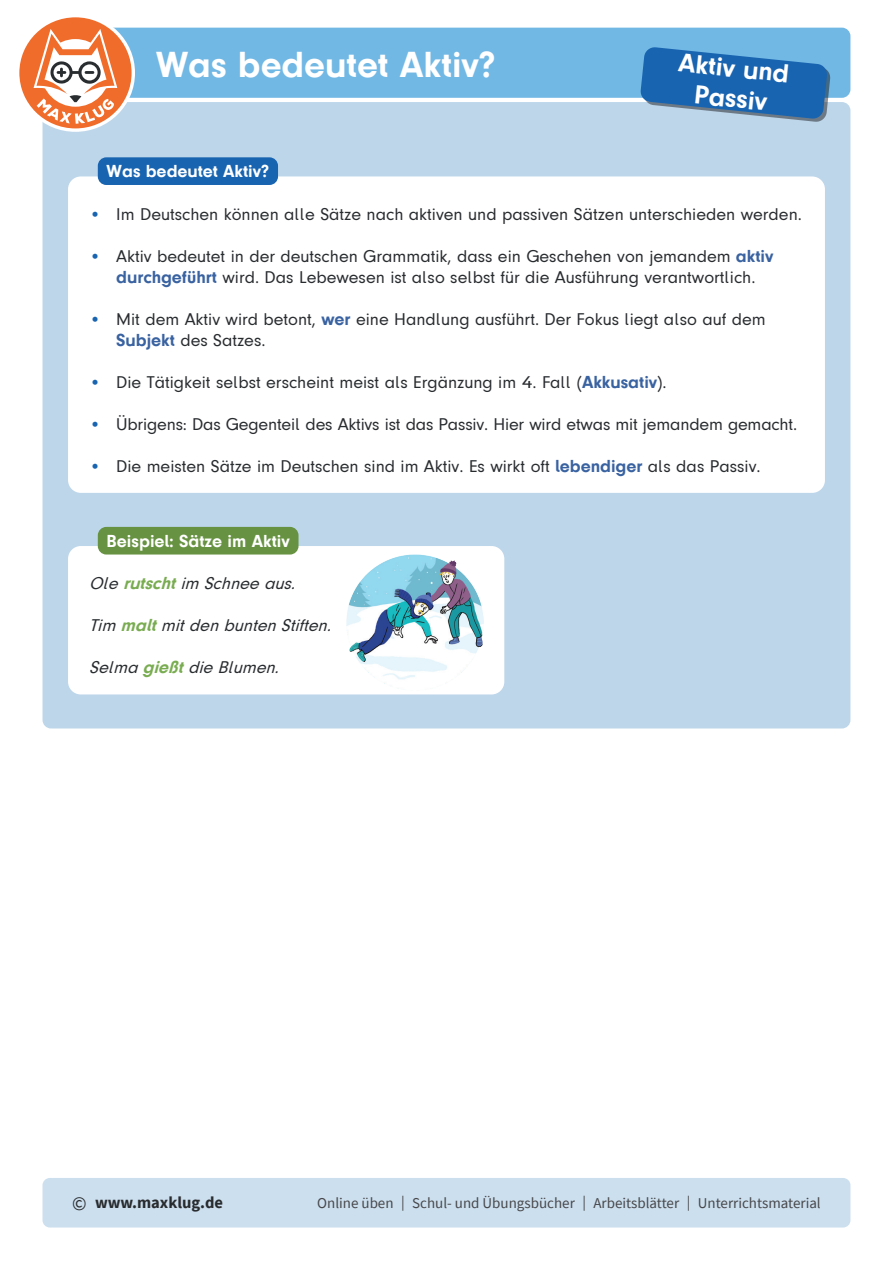
<style>
.page{position:relative;width:893px;height:1263px;background:#fff}
.page>*{position:absolute;margin:0;border:0;box-sizing:border-box;transform-origin:0 0}
.t1{font:700 37.5px "Mk Druckschrift N";color:#fff}
.t2{font:700 27px/30px "Mk Druckschrift N";color:#fff;text-align:center}
.t3{font:18px/21px "Mk Druckschrift N";color:#292c2f;text-align:center}
.t4{font:italic 18px "Mk Druckschrift N";color:#292c2f}
.t5{font:700 18px "Mk Druckschrift N";color:#fff}
.t6{font:700 16.5px "Source Sans Pro";color:#292c2f}
.t7{font:15px "Source Sans Pro";color:#47474a}
.s1{color:#1964b0}
.s2{font-weight:700;color:#3962a1}
.s3{font-weight:700;color:#79ac51}
.s4{font-weight:400;font-size:19.5px}
</style>
<div class="page">
<div style="left:43px;top:102px;width:807px;height:626px;background:#bdd6ea;border-radius:9px"></div>
<div style="left:75px;top:28px;width:775px;height:70px;background:#72b8e5;border-radius:9px"></div>
<svg style="left:640px;top:47px;width:191px;height:75px"></svg>
<div style="left:43px;top:1178px;width:807px;height:49px;background:#ccdfee;border-radius:7px"></div>
<svg style="left:19px;top:17px;width:116px;height:115px"></svg>
<div style="left:68px;top:546px;width:436px;height:148px;background:#fff;border-radius:13px"></div>
<div style="left:68px;top:176px;width:757px;height:317px;background:#fff;border-radius:13px"></div>
<div style="left:98px;top:157px;width:180px;height:28px;background:#1964b0;border-radius:9px"></div>
<div style="left:98px;top:527px;width:201px;height:27px;background:#679241;border-radius:9px"></div>
<img style="left:347px;top:554px;width:136px;height:130px">
<h1 class="t1" style="left:156px;top:43px;width:341px">Was bedeutet Aktiv?</h1>
<p class="t5" style="left:107px;top:161px;width:164px">Was bedeutet Aktiv?</p>
<h2 class="t2" style="left:680px;top:48px;width:113px;rotate:6deg">Aktiv und<br>Passiv</h2>
<p class="t3" style="left:89px;top:203px;width:714px"><span class="s1">•</span> Im Deutschen können alle Sätze nach aktiven und passiven Sätzen unterschieden werden.</p>
<p class="t3" style="left:89px;top:245px;width:686px"><span class="s1">•</span> Aktiv bedeutet in der deutschen Grammatik, dass ein Geschehen von jemandem <span class="s2">aktiv durchgeführt</span> wird. Das Lebewesen ist also selbst für die Ausführung verantwortlich.</p>
<p class="t3" style="left:116px;top:309px;width:651px;text-align:left;text-indent:-27px"><span class="s1">•</span> Mit dem Aktiv wird betont, <span class="s2">wer</span> eine Handlung ausführt. Der Fokus liegt also auf dem<br><span class="s2">Subjekt</span> des Satzes.</p>
<p class="t3" style="left:89px;top:372px;width:579px"><span class="s1">•</span> Die Tätigkeit selbst erscheint meist als Ergänzung im 4. Fall (<span class="s2">Akkusativ</span>).</p>
<p class="t3" style="left:89px;top:414px;width:709px"><span class="s1">•</span> Übrigens: Das Gegenteil des Aktivs ist das Passiv. Hier wird etwas mit jemandem gemacht.</p>
<p class="t3" style="left:89px;top:456px;width:673px"><span class="s1">•</span> Die meisten Sätze im Deutschen sind im Aktiv. Es wirkt oft <span class="s2">lebendiger</span> als das Passiv.</p>
<p class="t5" style="left:107px;top:531px;width:185px">Beispiel: Sätze im Aktiv</p>
<p class="t4" style="left:89px;top:574px;width:213px">Ole<span class="s3">rutscht</span>im Schneeaus.</p>
<p class="t4" style="left:89px;top:616px;width:248px">Tim <span class="s3">malt</span> mit den bunten Stiften.</p>
<p class="t4" style="left:89px;top:657px;width:196px">Selma <span class="s3">gießt</span>dieBlumen.</p>
<p class="t6" style="left:72px;top:1191px;width:152px"><span class="s4">©</span> www.maxklug.de</p>
<p class="t7" style="left:317px;top:1194px;width:505px">Online üben | Schul- und Übungsbücher | Arbeitsblätter | Unterrichtsmaterial</p>
</div>
